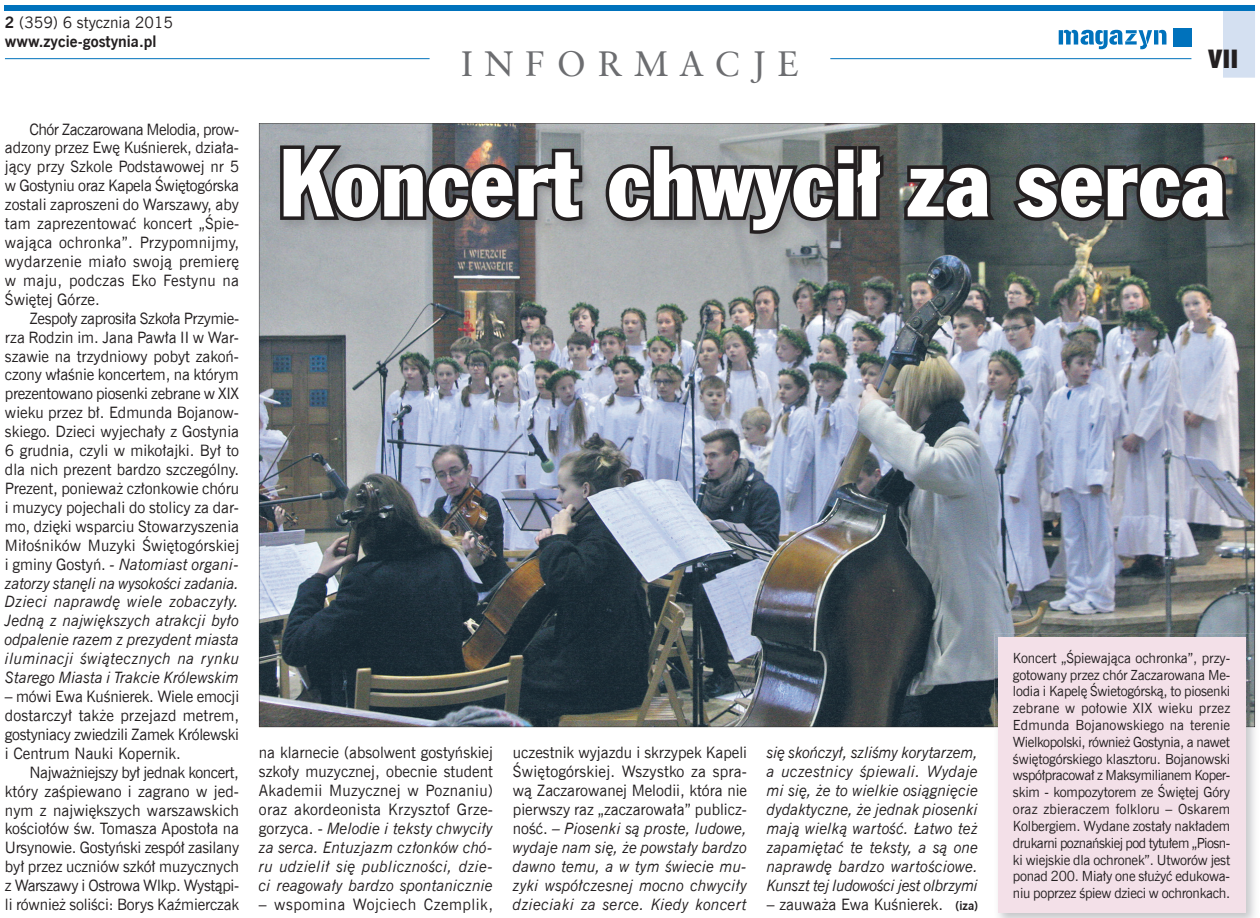
<style>
.page{position:relative;width:1260px;height:918px;background:#fff}
.page>*{position:absolute;margin:0;border:0;box-sizing:border-box;transform-origin:0 0}
.t1{font:94.5px "Frank Goth Cn EU";color:#fff}
.t2{font:35px "Class Garmnd EU";letter-spacing:.34em;color:#6c6d70}
.t3{font:800 24.5px "Fujiyama";color:#231f20}
.t4{font:15.75px/18.9px "News Goth EU";color:#231f20;text-align:justify}
.t5{font:italic 15.75px/18.9px "News Goth EU";color:#231f20;text-align:justify}
.t6{font:700 15.75px/18.9px "News Goth EU";color:#231f20}
.t7{font:15.75px "News Goth EU";letter-spacing:.035em;color:#231f20}
.t8{font:14px/16.8px "News Goth EU";letter-spacing:-.02em;color:#231f20;text-align:justify}
.s1{font-weight:400}
.s2{font-style:italic}
.s3{font-style:normal}
.s4{font-weight:700;font-size:12.25px}
</style>
<div class="page">
<img style="left:259px;top:123px;width:996px;height:603px">
<img style="left:276px;top:142px;width:966px;height:105px">
<svg style="left:277px;top:139px;width:310px;height:86px;background:#616062"></svg>
<svg style="left:601px;top:143px;width:289px;height:94px;background:#636364"></svg>
<svg style="left:901px;top:161px;width:100px;height:65px;background:#383b3c"></svg>
<svg style="left:1009px;top:161px;width:228px;height:65px;background:#3a3d3e"></svg>
<img style="left:994px;top:633px;width:262px;height:284px">
<img style="left:994px;top:633px;width:261px;height:93px">
<div style="left:998px;top:637px;width:247px;height:275px;background:#f3e0e8"></div>
<hr style="left:830px;top:58px;width:361px;height:1px;background:#0072bc">
<div style="left:1223px;top:5px;width:32px;height:73px;background:#d4e0f1"></div>
<svg style="left:1059px;top:30px;width:107px;height:19px"></svg>
<div style="left:1174px;top:29px;width:18px;height:18px;background:#0072bc"></div>
<hr style="left:5px;top:58px;width:425px;height:1px;background:#0072bc">
<div style="left:5px;top:5px;width:1250px;height:5px;background:#0072bc"></div>
<p class="t6" style="left:5px;top:14px;width:170px">2 <span class="s1">(359) 6 stycznia 2015 </span>www.zycie-gostynia.pl</p>
<p class="t4" style="left:5px;top:120px;width:236px;text-indent:24px">Chór Zaczarowana Melodia, prow&shy;adzony przez Ewę Kuśnierek, działa&shy;jący przy Szkole Podstawowej nr 5 w Gostyniu oraz Kapela Świętogórska zostali zaproszeni do Warszawy, aby tam zaprezentować koncert „Śpie&shy;wająca ochronka”. Przypomnijmy, wydarzenie miało swoją premierę w maju, podczas Eko Festynu na Świętej Górze.</p>
<p class="t4" style="left:5px;top:309px;width:236px;text-indent:24px">Zespoły zaprosiła Szkoła Przymie&shy;rza Rodzin im. Jana Pawła II w War&shy;szawie na trzydniowy pobyt zakoń&shy;czony właśnie koncertem, na którym prezentowano piosenki zebrane w XIX wieku przez bł. Edmunda Bojanow&shy;skiego. Dzieci wyjechały z Gostynia 6 grudnia, czyli w mikołajki. Był to dla nich prezent bardzo szczególny.<br>Prezent, ponieważ członkowie chóru i muzycy pojechali do stolicy za dar&shy;mo, dzięki wsparciu Stowarzyszenia Miłośników Muzyki Świętogórskiej i gminy Gostyń. <span class="s2">- Natomiast organi&shy;zatorzy stanęli na wysokości zadania.<br>Dzieci naprawdę wiele zobaczyły.<br>Jedną z największych atrakcji było odpalenie razem z prezydent miasta iluminacji świątecznych na rynku Starego Miasta i Trakcie Królewskim</span></p>
<p class="t4" style="left:5px;top:687px;width:236px">– mówi Ewa Kuśnierek. Wiele emocji dostarczył także przejazd metrem, gostyniacy zwiedzili Zamek Królewski i Centrum Nauki Kopernik.</p>
<p class="t4" style="left:5px;top:762px;width:236px;text-indent:24px">Najważniejszy był jednak koncert, który zaśpiewano i zagrano w jed&shy;nym z największych warszawskich kościołów św. Tomasza Apostoła na Ursynowie. Gostyński zespół zasilany był przez uczniów szkół muzycznych z Warszawy i Ostrowa Wlkp. Wystąpi&shy;li również soliści: Borys Kaźmierczak</p>
<h2 class="t2" style="left:461px;top:42px;width:339px">INFORMACJE</h2>
<h3 class="t3" style="left:1208px;top:42px;width:32px">VII</h3>
<h1 class="t1" style="left:279px;top:121px;width:949px">Koncert chwycił za serca</h1>
<p class="t4" style="left:259px;top:743px;width:236px">na klarnecie (absolwent gostyńskiej szkoły muzycznej, obecnie student Akademii Muzycznej w Poznaniu) oraz akordeonista Krzysztof Grze&shy;gorzyca. - <span class="s2">Melodie i teksty chwyciły za serca. Entuzjazm członków chó&shy;ru udzielił się publiczności, dzie&shy;ci reagowały bardzo spontanicznie</span></p>
<p class="t7" style="left:259px;top:894px;width:236px">– wspomina Wojciech Czemplik,</p>
<p class="t5" style="left:513px;top:743px;width:236px"><span class="s3">uczestnik wyjazdu i skrzypek Kapeli Świętogórskiej. Wszystko za spra&shy;wą Zaczarowanej Melodii, która nie pierwszy raz „zaczarowała” publicz&shy;ność.</span> – Piosenki są proste, ludowe, wydaje nam się, że powstały bardzo dawno temu, a w tym świecie mu&shy;zyki współczesnej mocno chwyciły dzieciaki za serce. Kiedy koncert</p>
<p class="t5" style="left:767px;top:743px;width:213px">się skończył, szliśmy korytarzem, a uczestnicy śpiewali. Wydaje mi się, że to wielkie osiągnięcie dydaktyczne, że jednak piosenki mają wielką wartość. Łatwo też zapamiętać te teksty, a są one naprawdę bardzo wartościowe.<br>Kunszt tej ludowości jest olbrzymi</p>
<p class="t4" style="left:767px;top:894px;width:213px">– zauważa Ewa Kuśnierek. <span class="s4">(iza)</span></p>
<p class="t8" style="left:1013px;top:649px;width:219px">Koncert „Śpiewająca ochronka”, przy&shy;gotowany przez chór Zaczarowana Me&shy;lodia i Kapelę Świetogórską, to piosenki zebrane w połowie XIX wieku przez Edmunda Bojanowskiego na terenie Wielkopolski, również Gostynia, a nawet świętogórskiego klasztoru. Bojanowski współpracował z Maksymilianem Koper&shy;skim - kompozytorem ze Świętej Góry oraz zbieraczem folkloru – Oskarem Kolbergiem. Wydane zostały nakładem drukarni poznańskiej pod tytułem „Piosn&shy;ki wiejskie dla ochronek”. Utworów jest ponad 200. Miały one służyć edukowa&shy;niu poprzez śpiew dzieci w ochronkach.</p>
</div>
